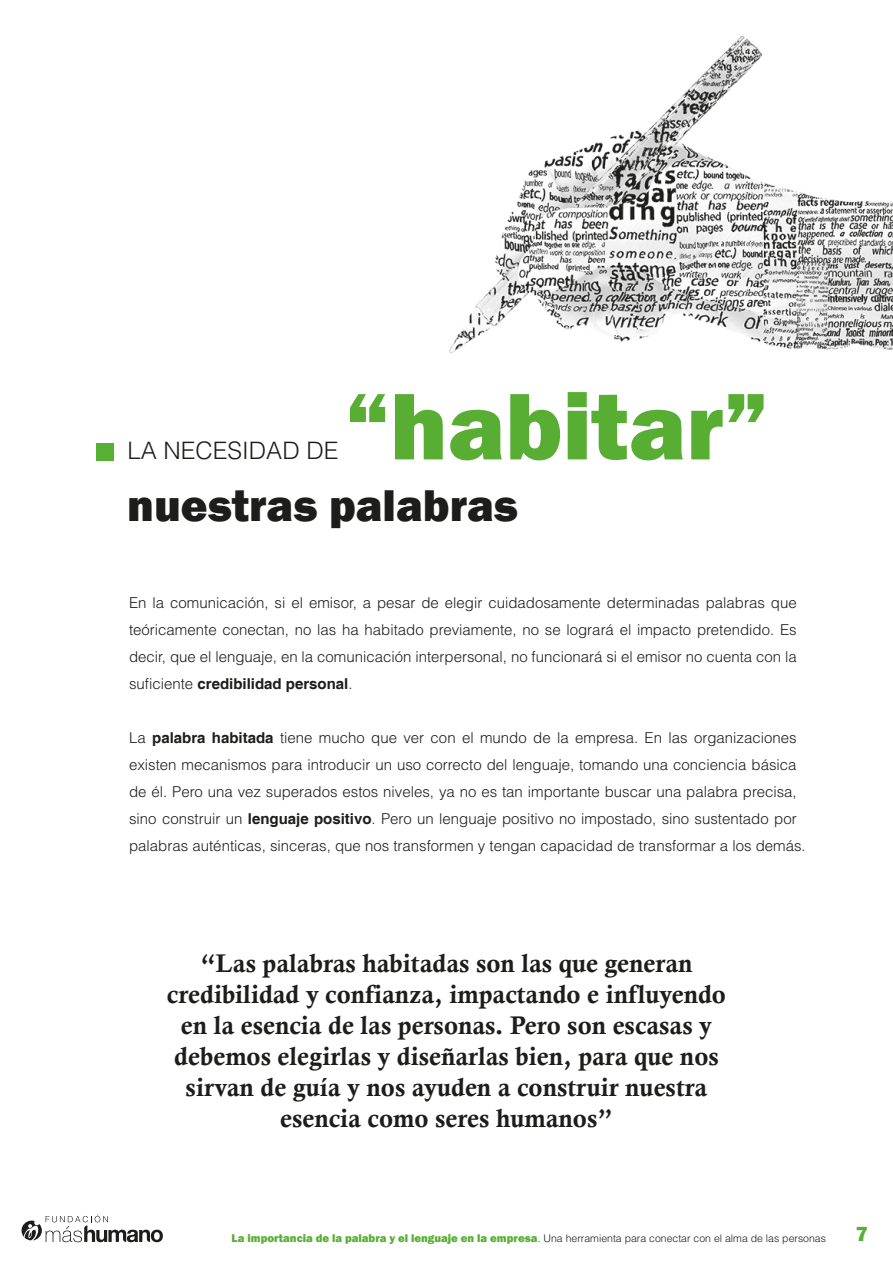
<style>
.page{position:relative;width:893px;height:1263px;background:#fff}
.page>*{position:absolute;margin:0;border:0;box-sizing:border-box;transform-origin:0 0}
.t1{font:800 97.95px "Franklin Gothic";color:#57ae32}
.t2{font:800 45.75px "Franklin Gothic";color:#1d1d1b}
.t3{font:25.5px/31px "Calis MT Bol";color:#1d1d1b;text-align:center}
.t4{font:300 24px "Helvetica";color:#1d1d1b}
.t5{font:800 21px "Franklin Gothic";color:#57af33}
.t6{font:300 15px/27px "Helvetica";color:#1d1d1b;text-align:justify}
.t7{font:300 10.5px "Helvetica";color:#1d1d1b}
.s1{font-weight:700}
.s2{font-family:"Franklin Gothic";font-weight:800;font-size:11.55px;color:#57af32}
</style>
<div class="page">
<svg style="left:22px;top:1214px;width:141px;height:28px"></svg>
<img style="left:449px;top:36px;width:444px;height:318px">
<div style="left:96px;top:443px;width:18px;height:17px;background:#57af33"></div>
<h1 class="t1" style="left:345px;top:363px;width:425px">“habitar”</h1>
<h2 class="t2" style="left:127px;top:476px;width:392px">nuestras palabras</h2>
<h3 class="t4" style="left:127px;top:436px;width:212px">LA NECESIDAD DE</h3>
<p class="t6" style="left:129px;top:589px;width:669px">En la comunicación, si el emisor, a pesar de elegir cuidadosamente determinadas palabras que teóricamente conectan, no las ha habitado previamente, no se logrará el impacto pretendido. Es decir, que el lenguaje, en la comunicación interpersonal, no funcionará si el emisor no cuenta con la suficiente <span class="s1">credibilidad personal</span>.</p>
<p class="t6" style="left:129px;top:724px;width:678px;text-align:left">La <span class="s1">palabra habitada</span> tiene mucho que ver con el mundo de la empresa. En las organizaciones existen mecanismos para introducir un uso correcto del lenguaje, tomando una conciencia básica de él. Pero una vez superados estos niveles, ya no es tan importante buscar una palabra precisa, sino construir un <span class="s1">lenguaje positivo</span>. Pero un lenguaje positivo no impostado, sino sustentado por palabras auténticas, sinceras, que nos transformen y tengan capacidad de transformar a los demás.</p>
<p class="t3" style="left:167px;top:947px;width:561px">“Las palabras habitadas son las que generan credibilidad y confianza, impactando e influyendo en la esencia de las personas. Pero son escasas y debemos elegirlas y diseñarlas bien, para que nos sirvan de guía y nos ayuden a construir nuestra esencia como seres humanos”</p>
<p class="t7" style="left:232px;top:1231px;width:596px"><span class="s2">La importancia de la palabra y el lenguaje en la empresa</span>. Una herramienta para conectar con el alma de las personas</p>
<h3 class="t5" style="left:856px;top:1221px;width:14px">7</h3>
</div>
